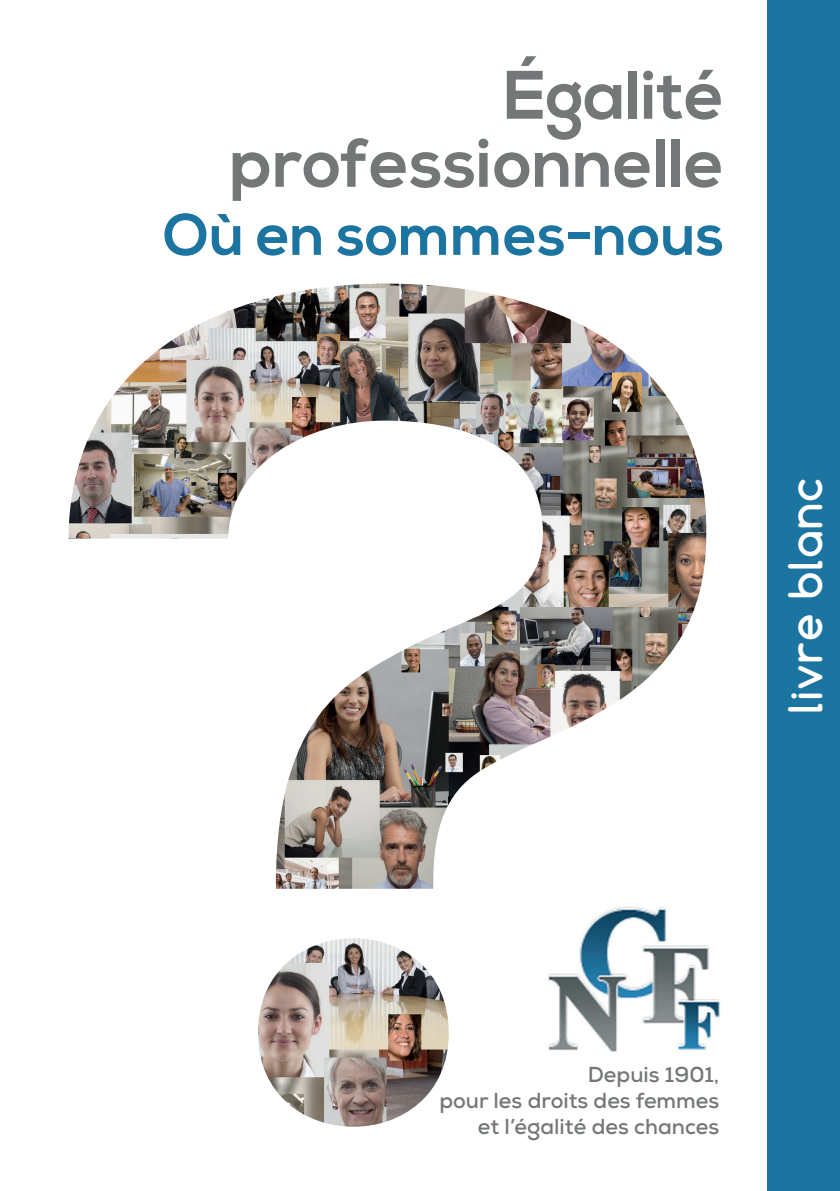
<style>
.page{position:relative;width:840px;height:1191px;background:#fff}
.page>*{position:absolute;margin:0;border:0;box-sizing:border-box;transform-origin:0 0}
.t1{font:700 68.4px "Nexa";color:#747778}
.t2{font:700 58.4px "Nexa";color:#1c74a1}
.t3{font:700 44px "Comfortaa";letter-spacing:.03em;color:#fff}
.t4{font:700 21.6px "Nexa";color:#747778}
</style>
<div class="page">
<img style="left:68px;top:283px;width:639px;height:844px">
<div style="left:767px;top:0;width:72px;height:1191px;background:#1c74a1"></div>
<img style="left:545px;top:895px;width:175px;height:163px">
<p class="t1" style="left:503px;top:56px;width:222px">Égalité</p>
<p class="t1" style="left:230px;top:124px;width:495px">professionnelle</p>
<p class="t2" style="left:163px;top:201px;width:562px">Où en sommes-nous</p>
<p class="t3" style="left:777px;top:713px;width:236px;rotate:-90deg">livre blanc</p>
<p class="t4" style="left:587px;top:1060px;width:133px">Depuis 1901,</p>
<p class="t4" style="left:439px;top:1086px;width:281px">pour les droits des femmes</p>
<p class="t4" style="left:477px;top:1112px;width:243px">et l’égalité des chances</p>
</div>
